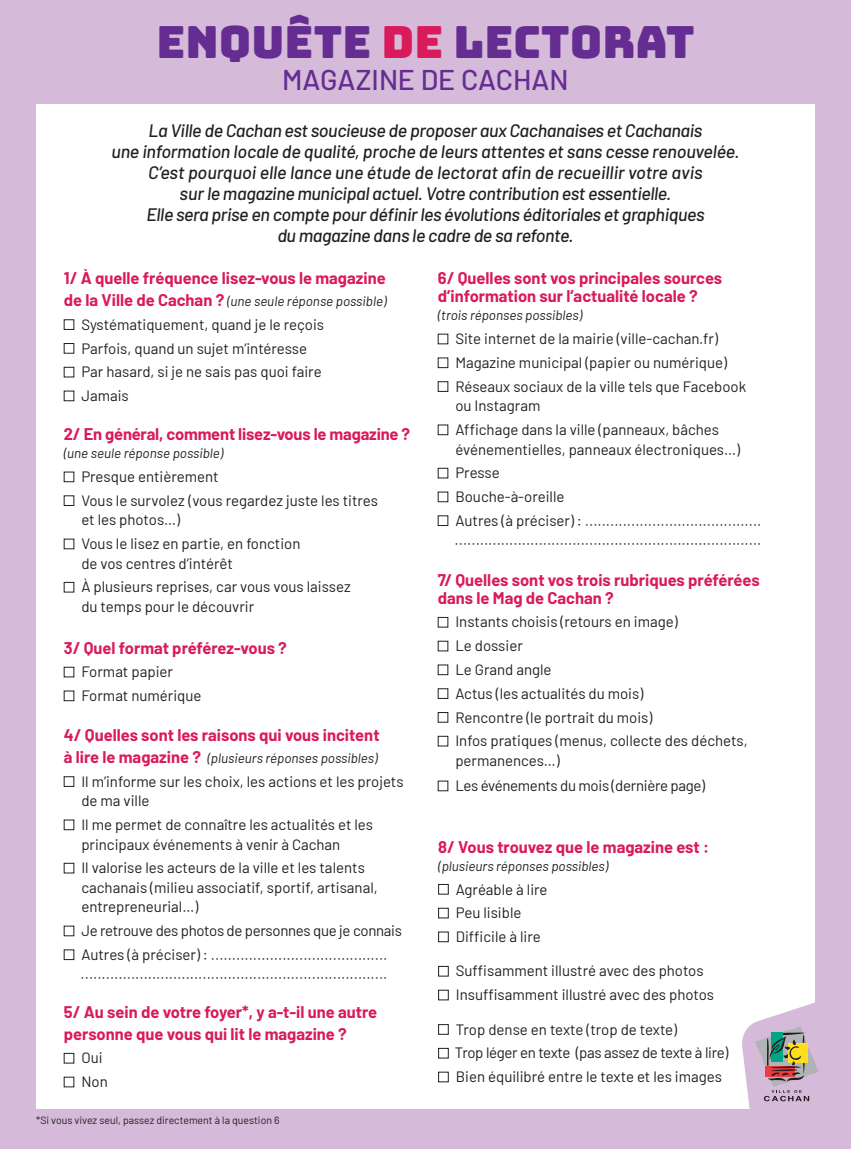
<style>
.page{position:relative;width:851px;height:1149px;background:#fff}
.page>*{position:absolute;margin:0;border:0;box-sizing:border-box;transform-origin:0 0}
.t1{font:44.25px "Bungee";color:#652d91}
.t2{font:500 28.5px "Barlow";color:#652d91}
.t3{font:italic 500 18px/21px "Barlow";letter-spacing:-.02em;color:#231f20;text-align:center}
.t4{font:700 16.5px/18px "Barlow";color:#d91a5b}
.t5{font:15px/23.7px "Barlow";color:#231f20}
.t6{font:15px/23.7px "Barlow";letter-spacing:-.02em;color:#231f20}
.t7{font:300 15px "Barlow";color:#231f20}
.t8{font:italic 13.5px "Barlow";color:#231f20}
.t9{font:10.5px "Barlow";color:#231f20}
.s1{color:#d91a5b}
.s2{font-weight:700;font-style:normal;font-size:16.5px;color:#d91a5b}
.s3{font-weight:300}
</style>
<div class="page">
<div style="left:0;top:0;width:850px;height:1148px;background:#d5bad9"></div>
<div style="left:36px;top:105px;width:778px;height:1003px;background:#fff"></div>
<div style="left:64px;top:319px;width:10px;height:11px;border:1px solid #231f20"></div>
<div style="left:64px;top:343px;width:10px;height:10px;border:1px solid #231f20"></div>
<div style="left:64px;top:367px;width:10px;height:10px;border:1px solid #231f20"></div>
<div style="left:64px;top:390px;width:10px;height:11px;border:1px solid #231f20"></div>
<div style="left:64px;top:666px;width:10px;height:11px;border:1px solid #231f20"></div>
<div style="left:64px;top:1052px;width:10px;height:11px;border:1px solid #231f20"></div>
<div style="left:64px;top:471px;width:10px;height:11px;border:1px solid #231f20"></div>
<div style="left:64px;top:582px;width:10px;height:10px;border:1px solid #231f20"></div>
<div style="left:64px;top:776px;width:10px;height:10px;border:1px solid #231f20"></div>
<div style="left:64px;top:862px;width:10px;height:11px;border:1px solid #231f20"></div>
<div style="left:438px;top:357px;width:10px;height:11px;border:1px solid #231f20"></div>
<div style="left:438px;top:381px;width:10px;height:10px;border:1px solid #231f20"></div>
<div style="left:438px;top:424px;width:10px;height:11px;border:1px solid #231f20"></div>
<div style="left:438px;top:468px;width:10px;height:10px;border:1px solid #231f20"></div>
<div style="left:438px;top:491px;width:10px;height:11px;border:1px solid #231f20"></div>
<div style="left:438px;top:617px;width:10px;height:10px;border:1px solid #231f20"></div>
<div style="left:438px;top:688px;width:10px;height:10px;border:1px solid #231f20"></div>
<div style="left:438px;top:712px;width:10px;height:10px;border:1px solid #231f20"></div>
<div style="left:438px;top:735px;width:10px;height:11px;border:1px solid #231f20"></div>
<div style="left:438px;top:883px;width:10px;height:11px;border:1px solid #231f20"></div>
<div style="left:438px;top:907px;width:10px;height:11px;border:1px solid #231f20"></div>
<div style="left:438px;top:965px;width:10px;height:11px;border:1px solid #231f20"></div>
<div style="left:438px;top:989px;width:10px;height:10px;border:1px solid #231f20"></div>
<div style="left:438px;top:1023px;width:10px;height:11px;border:1px solid #231f20"></div>
<div style="left:438px;top:1047px;width:10px;height:11px;border:1px solid #231f20"></div>
<div style="left:438px;top:1071px;width:10px;height:10px;border:1px solid #231f20"></div>
<svg style="left:740px;top:990px;width:79px;height:119px"></svg>
<h1 class="t1" style="left:156px;top:17px;width:540px">ENQUÊTE <span class="s1">DE</span> LECTORAT</h1>
<h2 class="t2" style="left:282px;top:59px;width:288px">MAGAZINE DE CACHAN</h2>
<p class="t3" style="left:111px;top:118px;width:629px">La Ville de Cachan est soucieuse de proposer aux Cachanaises et Cachanais<br>une information locale de qualité, proche de leurs attentes et sans cesse renouvelée.<br>C’est pourquoi elle lance une étude de lectorat afin de recueillir votre avis<br>sur le magazine municipal actuel. Votre contribution est essentielle.<br>Elle sera prise en compte pour définir les évolutions éditoriales et graphiques<br>du magazine dans le cadre de sa refonte.</p>
<p class="t4" style="left:64px;top:268px;width:323px">1/ À quelle fréquence lisez-vous le magazine</p>
<p class="t8" style="left:64px;top:291px;width:324px"><span class="s2">de la Ville de Cachan ?</span> (une seule réponse possible)</p>
<p class="t5" style="left:81px;top:311px;width:244px">Systématiquement, quand je le reçois<br>Parfois, quand un sujet m’intéresse<br>Par hasard, si je ne sais pas quoi faire<br>Jamais</p>
<p class="t4" style="left:438px;top:268px;width:286px">6/ Quelles sont vos principales sources d’information sur l’actualité locale ?</p>
<p class="t8" style="left:438px;top:306px;width:146px">(trois réponses possibles)</p>
<p class="t5" style="left:455px;top:326px;width:292px">Site internet de la mairie (ville-cachan.fr)<br>Magazine municipal (papier ou numérique)<br>Réseaux sociaux de la ville tels que Facebook</p>
<p class="t5" style="left:455px;top:393px;width:265px">ou Instagram<br>Affichage dans la ville (panneaux, bâches</p>
<p class="t5" style="left:455px;top:436px;width:307px">événementielles, panneaux électroniques…)<br>Presse<br>Bouche-à-oreille<br>Autres (à préciser) : <span class="s3">..........................................</span></p>
<p class="t7" style="left:454px;top:529px;width:308px">.........................................................................</p>
<p class="t4" style="left:438px;top:569px;width:323px">7/ Quelles sont vos trois rubriques préférées dans le Mag de Cachan ?</p>
<p class="t5" style="left:455px;top:609px;width:294px">Instants choisis (retours en image)<br>Le dossier<br>Le Grand angle<br>Actus (les actualités du mois)<br>Rencontre (le portrait du mois)<br>Infos pratiques (menus, collecte des déchets,</p>
<p class="t6" style="left:455px;top:746px;width:251px;line-height:25.2px">permanences…)<br>Les événements du mois (dernière page)</p>
<p class="t4" style="left:64px;top:424px;width:348px">2/ En général, comment lisez-vous le magazine ?</p>
<p class="t8" style="left:64px;top:443px;width:161px">(une seule réponse possible)</p>
<p class="t5" style="left:81px;top:463px;width:298px">Presque entièrement<br>Vous le survolez (vous regardez juste les titres</p>
<p class="t5" style="left:81px;top:507px;width:220px">et les photos…)<br>Vous le lisez en partie, en fonction</p>
<p class="t5" style="left:81px;top:550px;width:271px">de vos centres d’intérêt<br>À plusieurs reprises, car vous vous laissez</p>
<p class="t5" style="left:81px;top:593px;width:174px">du temps pour le découvrir</p>
<p class="t4" style="left:64px;top:637px;width:224px">3/ Quel format préférez-vous ?</p>
<p class="t5" style="left:81px;top:658px;width:122px">Format papier<br>Format numérique</p>
<p class="t4" style="left:64px;top:725px;width:317px">4/ Quelles sont les raisons qui vous incitent</p>
<p class="t8" style="left:64px;top:748px;width:315px"><span class="s2">à lire le magazine ?</span> (plusieurs réponses possibles)</p>
<p class="t5" style="left:81px;top:770px;width:324px;line-height:19.5px">Il m’informe sur les choix, les actions et les projets de ma ville</p>
<p class="t5" style="left:81px;top:813px;width:293px;line-height:19.5px">Il me permet de connaître les actualités et les principaux événements à venir à Cachan</p>
<p class="t5" style="left:81px;top:856px;width:298px;line-height:19.5px">Il valorise les acteurs de la ville et les talents cachanais (milieu associatif, sportif, artisanal, entrepreneurial…)</p>
<p class="t6" style="left:81px;top:917px;width:322px">Je retrouve des photos de personnes que je connais<br>Autres (à préciser) : <span class="s3">..........................................</span></p>
<p class="t7" style="left:81px;top:962px;width:308px">.........................................................................</p>
<p class="t4" style="left:438px;top:836px;width:272px">8/ Vous trouvez que le magazine est :</p>
<p class="t8" style="left:438px;top:855px;width:171px">(plusieurs réponses possibles)</p>
<p class="t5" style="left:455px;top:875px;width:93px">Agréable à lire<br>Peu lisible<br>Difficile à lire</p>
<p class="t5" style="left:455px;top:957px;width:260px">Suffisamment illustré avec des photos<br>Insuffisamment illustré avec des photos</p>
<p class="t5" style="left:455px;top:1015px;width:275px">Trop dense en texte (trop de texte)<br>Trop léger en texte (pas assez de texte à lire)<br>Bien équilibré entre le texte et les images</p>
<p class="t4" style="left:64px;top:999px;width:315px;line-height:21.6px">5/ Au sein de votre foyer*, y a-t-il une autre personne que vous qui lit le magazine ?</p>
<p class="t5" style="left:81px;top:1044px;width:28px">Oui<br>Non</p>
<p class="t9" style="left:36px;top:1112px;width:245px">*Si vous vivez seul, passez directement à la question 6</p>
</div>
